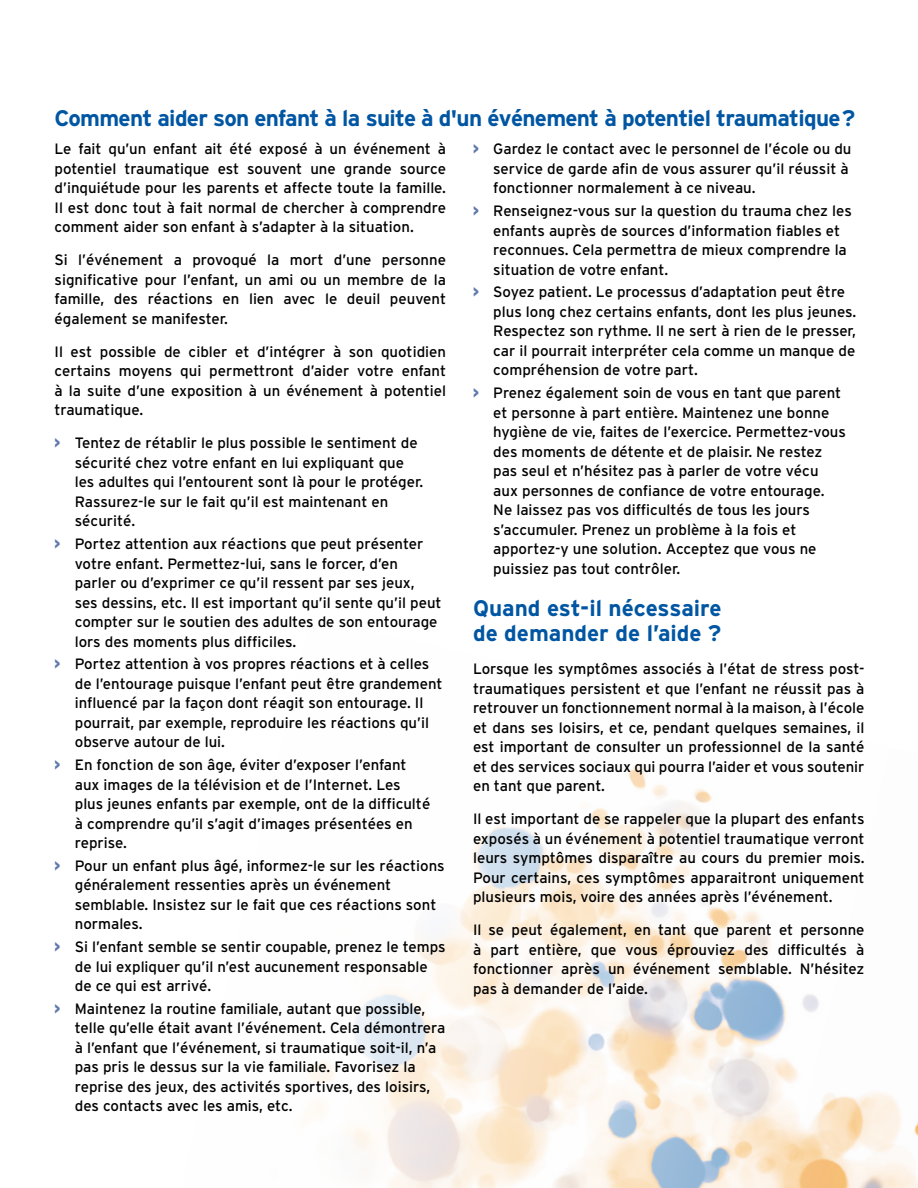
<style>
.page{position:relative;width:918px;height:1188px;background:#fff}
.page>*{position:absolute;margin:0;border:0;box-sizing:border-box;transform-origin:0 0}
.t1{font:700 22.5px "Interstate";letter-spacing:-.03em;color:#0056a2}
.t2{font:700 22.5px/25.5px "Interstate";color:#0056a2}
.t3{font:15px/19.5px "Interstate";color:#000}
.s1{font-weight:900;font-stretch:condensed;color:#5f79ac}
</style>
<div class="page">
<img style="left:308px;top:765px;width:610px;height:423px">
<h2 class="t1" style="left:55px;top:106px;width:802px">Comment aider son enfant à la suite à d'un événement à potentiel traumatique?</h2>
<p class="t3" style="left:55px;top:139px;width:393px;text-align:justify">Le fait qu’un enfant ait été exposé à un événement à potentiel traumatique est souvent une grande source d’inquiétude pour les parents et affecte toute la famille.<br>Il est donc tout à fait normal de chercher à comprendre comment aider son enfant à s’adapter à la situation.</p>
<p class="t3" style="left:55px;top:250px;width:393px;text-align:justify">Si l’événement a provoqué la mort d’une personne significative pour l’enfant, un ami ou un membre de la famille, des réactions en lien avec le deuil peuvent également se manifester.</p>
<p class="t3" style="left:55px;top:342px;width:393px;text-align:justify">Il est possible de cibler et d’intégrer à son quotidien certains moyens qui permettront d’aider votre enfant à la suite d’une exposition à un événement à potentiel traumatique.</p>
<p class="t3" style="left:75px;top:433px;width:350px;text-indent:-20px"><span class="s1">&gt;</span> Tentez de rétablir le plus possible le sentiment de sécurité chez votre enfant en lui expliquant que les adultes qui l’entourent sont là pour le protéger.<br>Rassurez-le sur le fait qu’il est maintenant en sécurité.</p>
<p class="t3" style="left:75px;top:534px;width:368px;text-indent:-20px"><span class="s1">&gt;</span> Portez attention aux réactions que peut présenter votre enfant. Permettez-lui, sans le forcer, d’en parler ou d’exprimer ce qu’il ressent par ses jeux,<br>ses dessins, etc. Il est important qu’il sente qu’il peut compter sur le soutien des adultes de son entourage lors des moments plus difficiles.</p>
<p class="t3" style="left:75px;top:654px;width:369px;text-indent:-20px"><span class="s1">&gt;</span> Portez attention à vos propres réactions et à celles de l’entourage puisque l’enfant peut être grandement influencé par la façon dont réagit son entourage. Il pourrait, par exemple, reproduire les réactions qu’il observe autour de lui.</p>
<p class="t3" style="left:75px;top:755px;width:357px;text-indent:-20px"><span class="s1">&gt;</span> En fonction de son âge, éviter d’exposer l’enfant aux images de la télévision et de l’Internet. Les plus jeunes enfants par exemple, ont de la difficulté à comprendre qu’il s’agit d’images présentées en reprise.</p>
<p class="t3" style="left:75px;top:856px;width:371px;text-indent:-20px"><span class="s1">&gt;</span> Pour un enfant plus âgé, informez-le sur les réactions généralement ressenties après un événement semblable. Insistez sur le fait que ces réactions sont normales.</p>
<p class="t3" style="left:75px;top:937px;width:372px;text-indent:-20px"><span class="s1">&gt;</span> Si l’enfant semble se sentir coupable, prenez le temps de lui expliquer qu’il n’est aucunement responsable de ce qui est arrivé.</p>
<p class="t3" style="left:75px;top:999px;width:372px;text-indent:-20px"><span class="s1">&gt;</span> Maintenez la routine familiale, autant que possible, telle qu’elle était avant l’événement. Cela démontrera à l’enfant que l’événement, si traumatique soit-il, n’a pas pris le dessus sur la vie familiale. Favorisez la reprise des jeux, des activités sportives, des loisirs, des contacts avec les amis, etc.</p>
<p class="t3" style="left:493px;top:139px;width:360px;text-indent:-20px"><span class="s1">&gt;</span> Gardez le contact avec le personnel de l’école ou du service de garde afin de vous assurer qu’il réussit à fonctionner normalement à ce niveau.</p>
<p class="t3" style="left:493px;top:201px;width:360px;text-indent:-20px"><span class="s1">&gt;</span> Renseignez-vous sur la question du trauma chez les enfants auprès de sources d’information fiables et reconnues. Cela permettra de mieux comprendre la situation de votre enfant.</p>
<p class="t3" style="left:493px;top:282px;width:365px;text-indent:-20px"><span class="s1">&gt;</span> Soyez patient. Le processus d’adaptation peut être plus long chez certains enfants, dont les plus jeunes.<br>Respectez son rythme. Il ne sert à rien de le presser, car il pourrait interpréter cela comme un manque de compréhension de votre part.</p>
<p class="t3" style="left:493px;top:383px;width:354px;text-indent:-20px"><span class="s1">&gt;</span> Prenez également soin de vous en tant que parent et personne à part entière. Maintenez une bonne hygiène de vie, faites de l’exercice. Permettez-vous des moments de détente et de plaisir. Ne restez pas seul et n’hésitez pas à parler de votre vécu aux personnes de confiance de votre entourage.<br>Ne laissez pas vos difficultés de tous les jours s’accumuler. Prenez un problème à la fois et apportez-y une solution. Acceptez que vous ne puissiez pas tout contrôler.</p>
<h2 class="t2" style="left:473px;top:595px;width:250px">Quand est-il nécessaire de demander de l’aide ?</h2>
<p class="t3" style="left:473px;top:659px;width:393px;text-align:justify">Lorsque les symptômes associés à l’état de stress post&shy;traumatiques persistent et que l’enfant ne réussit pas à retrouver un fonctionnement normal à la maison, à l’école et dans ses loisirs, et ce, pendant quelques semaines, il est important de consulter un professionnel de la santé et des services sociaux qui pourra l’aider et vous soutenir en tant que parent.</p>
<p class="t3" style="left:473px;top:809px;width:393px;text-align:justify">Il est important de se rappeler que la plupart des enfants exposés à un événement à potentiel traumatique verront leurs symptômes disparaître au cours du premier mois.<br>Pour certains, ces symptômes apparaitront uniquement plusieurs mois, voire des années après l’événement.</p>
<p class="t3" style="left:473px;top:920px;width:393px;text-align:justify">Il se peut également, en tant que parent et personne à part entière, que vous éprouviez des difficultés à fonctionner après un événement semblable. N’hésitez pas à demander de l’aide.</p>
</div>
